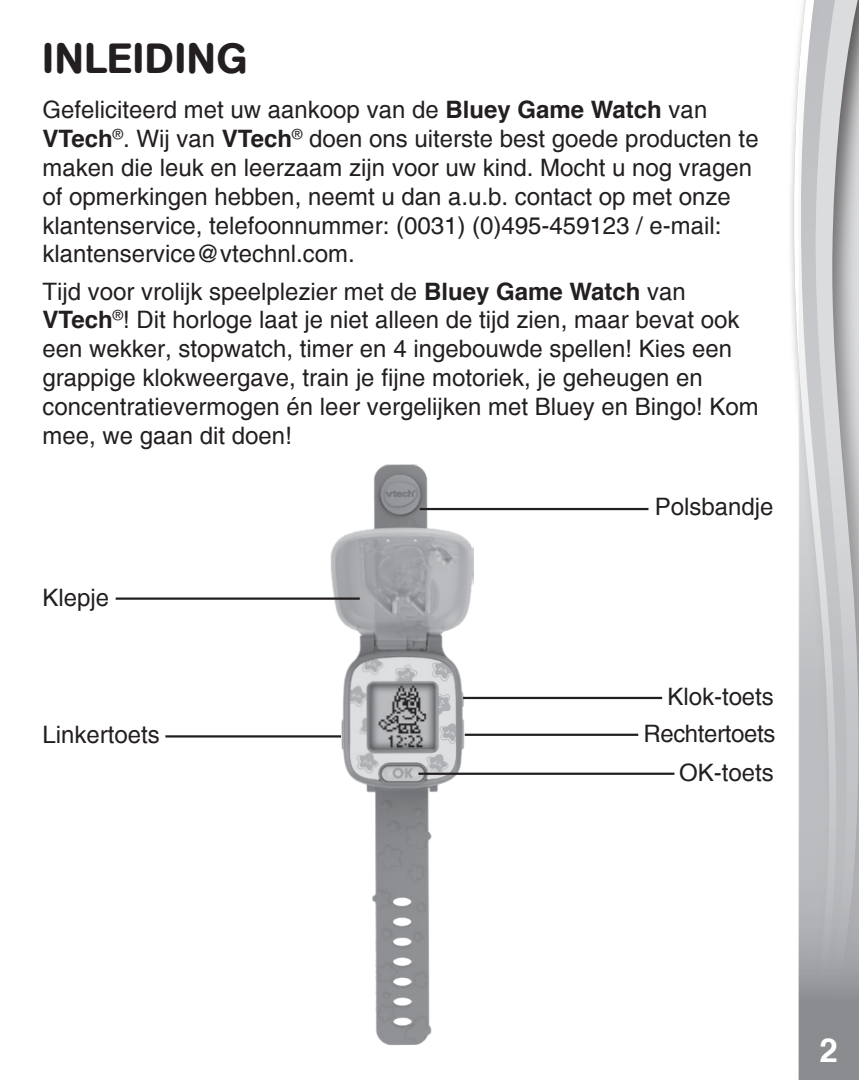
<style>
.page{position:relative;width:859px;height:1080px;background:#fff}
.page>*{position:absolute;margin:0;border:0;box-sizing:border-box;transform-origin:0 0}
.Headline{font:500 42px "AG Book Rounded";letter-spacing:.02em;color:#231f20}
.t1{font:700 33px "Helvetica";color:#fff}
.t2{font:27px "Helvetica";color:#fff}
.point{font:24px/28.8px "Helvetica";color:#231f20}
.s1{font-weight:700}
</style>
<div class="page">
<svg style="left:793px;top:46px;width:6px;height:1034px"></svg>
<svg style="left:799px;top:0;width:60px;height:1080px;background:#bebfc1"></svg>
<img style="left:330px;top:464px;width:146px;height:581px">
<hr style="left:116px;top:597px;width:244px;height:3px;background:#231f20">
<hr style="left:420px;top:508px;width:228px;height:2px;background:#231f20">
<hr style="left:463px;top:697px;width:199px;height:2px;background:#231f20">
<hr style="left:465px;top:734px;width:173px;height:2px;background:#231f20">
<hr style="left:418px;top:773px;width:256px;height:2px;background:#231f20">
<hr style="left:165px;top:735px;width:176px;height:3px;background:#231f20">
<p class="Headline" style="left:42px;top:33px;width:206px">INLEIDING</p>
<p class="point" style="left:42px;top:96px;width:718px">Gefeliciteerd met uw aankoop van de <span class="s1">Bluey Game Watch</span> van <span class="s1">VTech</span><sup>®</sup>. Wij van <span class="s1">VTech</span><sup>®</sup> doen ons uiterste best goede producten te maken die leuk en leerzaam zijn voor uw kind. Mocht u nog vragen of opmerkingen hebben, neemt u dan a.u.b. contact op met onze klantenservice, telefoonnummer: (0031) (0)495-459123 / e-mail: klantenservice@vtechnl.com.</p>
<p class="point" style="left:42px;top:277px;width:718px">Tijd voor vrolijk speelplezier met de <span class="s1">Bluey Game Watch</span> van <span class="s1">VTech</span><sup>®</sup>! Dit horloge laat je niet alleen de tijd zien, maar bevat ook een wekker, stopwatch, timer en 4 ingebouwde spellen! Kies een grappige klokweergave, train je fijne motoriek, je geheugen en concentratievermogen én leer vergelijken met Bluey en Bingo! Kom mee, we gaan dit doen!</p>
<p class="point" style="left:42px;top:583px;width:68px">Klepje</p>
<p class="point" style="left:43px;top:720px;width:119px">Linkertoets</p>
<p class="point" style="left:655px;top:493px;width:120px">Polsbandje</p>
<p class="point" style="left:668px;top:682px;width:108px">Klok-toets</p>
<p class="point" style="left:643px;top:720px;width:134px">Rechtertoets</p>
<p class="point" style="left:679px;top:758px;width:96px">OK-toets</p>
<p class="t2" style="left:828px;top:1022px;width:17px">2</p>
<h2 class="t1" style="left:820px;top:1028px;width:20px">2</h2>
</div>
